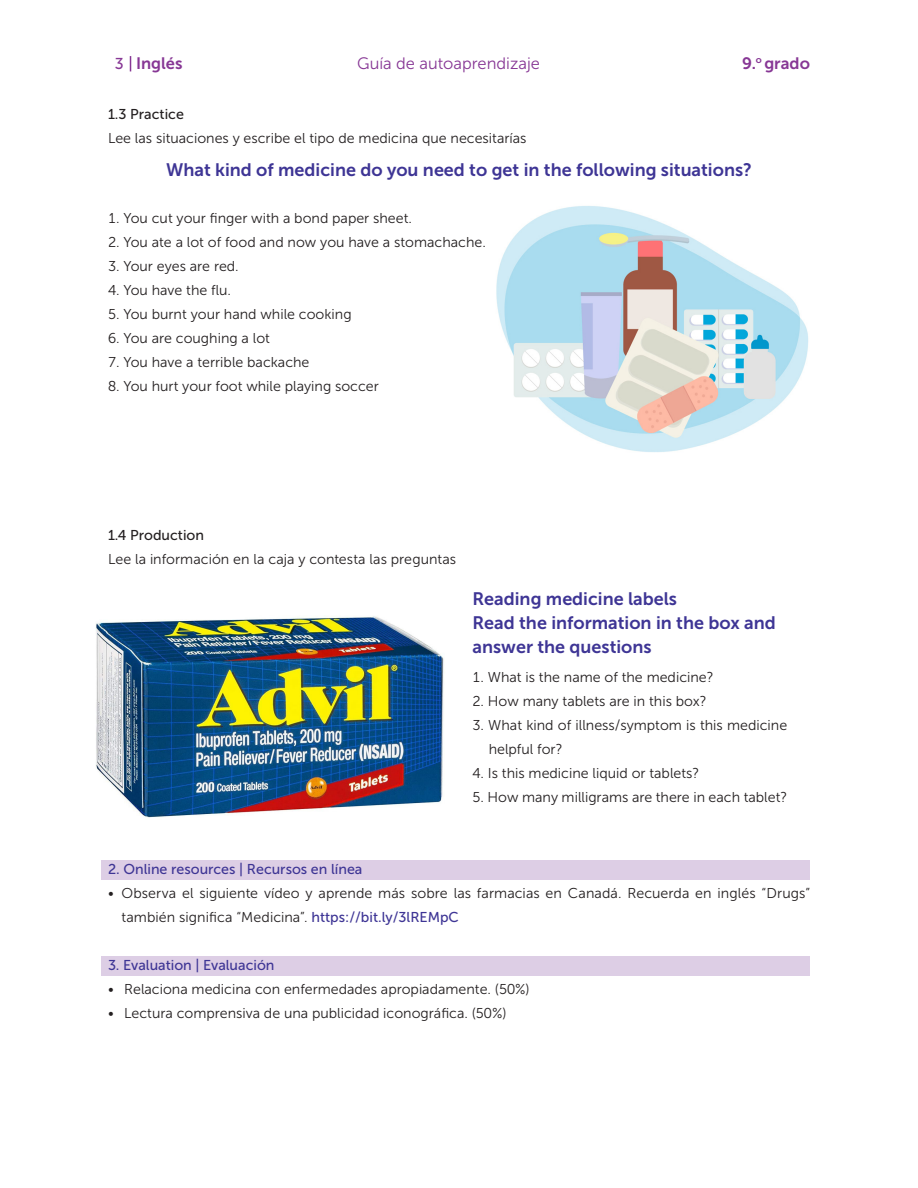
<style>
.page{position:relative;width:918px;height:1188px;background:#fff}
.page>*{position:absolute;margin:0;border:0;box-sizing:border-box;transform-origin:0 0}
.TEXT_COLOR_BOLD{font:18px/24px "Museo Sans 700";color:#3e3595}
.t1{font:16.5px "Museo Sans 300";color:#873795}
.t2{font:16.5px "Museo Sans 700";color:#873795}
.VIÑETAS_NUMERAL_LITE{font:14.25px/24px "Museo Sans 300";color:#231f20}
.VIÑETAS_BULLETS{font:14.25px/24px "Museo Sans 300";letter-spacing:.005em;color:#231f20}
.TEXT_COLOR_BOLD-2{font:14.25px "Museo Sans 500";color:#3e3595}
.TEXTO_BOLD{font:14.25px "Museo Sans 500";color:#231f20}
.s1{font-family:"Museo Sans 500";font-size:15.75px}
.s2{font-family:"Museo Sans 500";color:#3e3595}
</style>
<div class="page">
<svg style="left:130px;top:56px;width:1px;height:15px"></svg>
<div style="left:102px;top:860px;width:708px;height:19px;background:#ddcee5"></div>
<div style="left:102px;top:956px;width:708px;height:20px;background:#ddcee5"></div>
<img style="left:496px;top:206px;width:313px;height:246px">
<img style="left:96px;top:616px;width:348px;height:202px">
<p class="t2" style="left:115px;top:54px;width:69px"><span class="s1">3</span> Inglés</p>
<p class="t1" style="left:357px;top:54px;width:184px">Guía de autoaprendizaje</p>
<p class="t2" style="left:742px;top:54px;width:69px">9.<sup>o</sup> grado</p>
<p class="TEXTO_BOLD" style="left:108px;top:106px;width:77px">1.3 Practice</p>
<p class="VIÑETAS_NUMERAL_LITE" style="left:108px;top:126px;width:420px">Lee las situaciones y escribe el tipo de medicina que necesitarías</p>
<p class="TEXT_COLOR_BOLD" style="left:166px;top:157px;width:587px">What kind of medicine do you need to get in the following situations?</p>
<p class="VIÑETAS_NUMERAL_LITE" style="left:108px;top:206px;width:306px">1. You cut your finger with a bond paper sheet.</p>
<p class="VIÑETAS_NUMERAL_LITE" style="left:108px;top:230px;width:379px">2. You ate a lot of food and now you have a stomachache.</p>
<p class="VIÑETAS_NUMERAL_LITE" style="left:108px;top:254px;width:132px">3. Your eyes are red.</p>
<p class="VIÑETAS_NUMERAL_LITE" style="left:108px;top:278px;width:125px">4. You have the flu.</p>
<p class="VIÑETAS_NUMERAL_LITE" style="left:108px;top:302px;width:245px">5. You burnt your hand while cooking</p>
<p class="VIÑETAS_NUMERAL_LITE" style="left:108px;top:326px;width:164px">6. You are coughing a lot</p>
<p class="VIÑETAS_NUMERAL_LITE" style="left:108px;top:350px;width:203px">7. You have a terrible backache</p>
<p class="VIÑETAS_NUMERAL_LITE" style="left:108px;top:374px;width:272px">8. You hurt your foot while playing soccer</p>
<p class="TEXTO_BOLD" style="left:108px;top:527px;width:98px">1.4 Production</p>
<p class="VIÑETAS_BULLETS" style="left:108px;top:547px;width:350px">Lee la información en la caja y contesta las preguntas</p>
<p class="TEXT_COLOR_BOLD" style="left:472px;top:587px;width:206px">Reading medicine labels</p>
<p class="TEXT_COLOR_BOLD" style="left:472px;top:611px;width:305px">Read the information in the box and answer the questions</p>
<p class="VIÑETAS_NUMERAL_LITE" style="left:472px;top:666px;width:243px">1. What is the name of the medicine?</p>
<p class="VIÑETAS_NUMERAL_LITE" style="left:472px;top:690px;width:236px">2. How many tablets are in this box?</p>
<p class="VIÑETAS_NUMERAL_LITE" style="left:489px;top:714px;width:300px;text-indent:-16px">3. What kind of illness/symptom is this medicine helpful for?</p>
<p class="VIÑETAS_NUMERAL_LITE" style="left:472px;top:762px;width:228px">4. Is this medicine liquid or tablets?</p>
<p class="VIÑETAS_NUMERAL_LITE" style="left:472px;top:786px;width:316px">5. How many milligrams are there in each tablet?</p>
<p class="TEXT_COLOR_BOLD-2" style="left:108px;top:861px;width:256px">2. Online resources | Recursos en línea</p>
<p class="VIÑETAS_BULLETS" style="left:122px;top:881px;width:690px;text-indent:-14px">• Observa el siguiente vídeo y aprende más sobre las farmacias en Canadá. Recuerda en inglés “Drugs” también significa “Medicina”. <span class="s2">https://bit.ly/3lREMpC</span></p>
<p class="TEXT_COLOR_BOLD-2" style="left:108px;top:957px;width:168px">3. Evaluation | Evaluación</p>
<p class="VIÑETAS_NUMERAL_LITE" style="left:108px;top:977px;width:423px">• Relaciona medicina con enfermedades apropiadamente. (50%)</p>
<p class="VIÑETAS_NUMERAL_LITE" style="left:108px;top:1001px;width:400px">• Lectura comprensiva de una publicidad iconográfica. (50%)</p>
</div>
